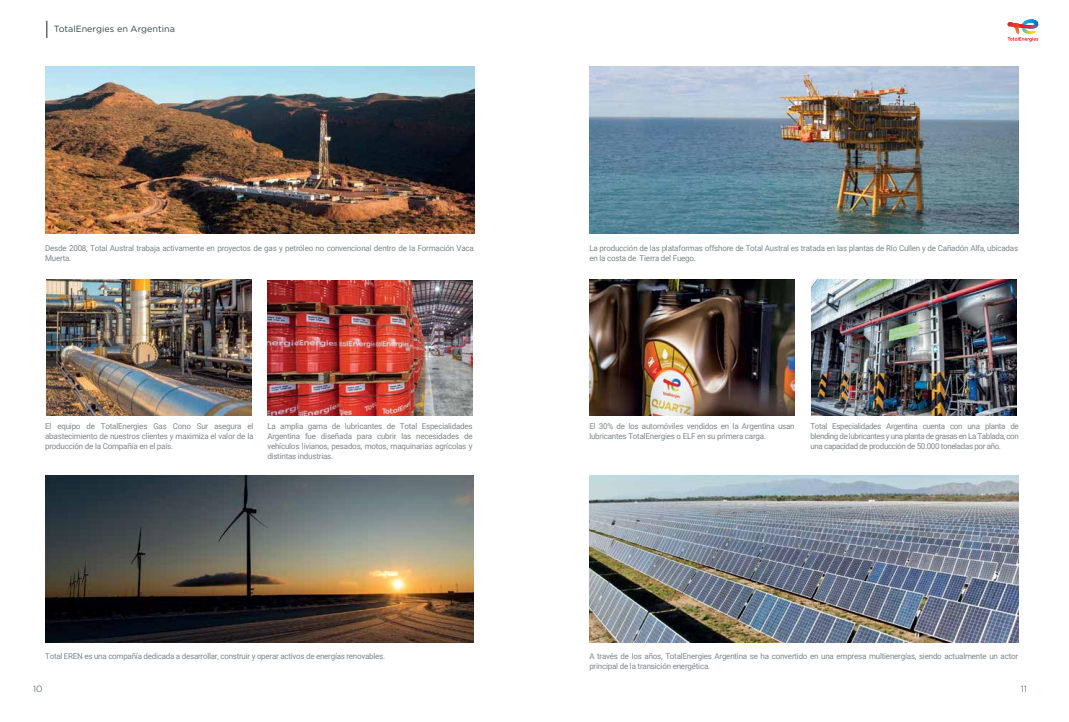
<style>
.page{position:relative;width:1069px;height:722px;background:#fff}
.page>*{position:absolute;margin:0;border:0;box-sizing:border-box;transform-origin:0 0}
.t1{font:9px "Gotham Rounded";color:#2e4549}
.t2{font:300 9px "Gotham Rounded";color:#2e4549}
.t3{font:8.1px/10px "Roboto";letter-spacing:-.025em;color:#7e878b}
</style>
<div class="page">
<svg style="left:47px;top:21px;width:1px;height:17px"></svg>
<img style="left:45px;top:66px;width:429px;height:168px">
<img style="left:45px;top:475px;width:428px;height:167px">
<img style="left:46px;top:279px;width:205px;height:136px">
<img style="left:267px;top:280px;width:205px;height:135px">
<svg style="left:1007px;top:19px;width:31px;height:23px"></svg>
<img style="left:589px;top:66px;width:429px;height:168px">
<img style="left:589px;top:475px;width:429px;height:167px">
<img style="left:589px;top:279px;width:205px;height:136px">
<img style="left:811px;top:279px;width:205px;height:136px">
<p class="t1" style="left:54px;top:23px;width:123px">TotalEnergies en Argentina</p>
<p class="t3" style="left:45px;top:243px;width:430px">Desde 2008, Total Austral trabaja activamente en proyectos de gas y petróleo no convencional dentro de la Formación Vaca<br>Muerta.</p>
<p class="t3" style="left:589px;top:243px;width:430px">La producción de las plataformas offshore de Total Austral es tratada en las plantas de Río Cullen y de Cañadón Alfa, ubicadas en la costa de Tierra del Fuego.</p>
<p class="t3" style="left:45px;top:421px;width:210px;text-align:justify">El equipo de TotalEnergies Gas Cono Sur asegura el abastecimiento de nuestros clientes y maximiza el valor de la producción de la Compañía en el país.</p>
<p class="t3" style="left:267px;top:421px;width:207px;text-align:justify">La amplia gama de lubricantes de Total Especialidades Argentina fue diseñada para cubrir las necesidades de vehículos livianos, pesados, motos, maquinarias agrícolas y distintas industrias.</p>
<p class="t3" style="left:589px;top:421px;width:207px">El 30% de los automóviles vendidos en la Argentina usan lubricantes TotalEnergies o ELF en su primera carga.</p>
<p class="t3" style="left:810px;top:421px;width:210px;text-align:justify">Total Especialidades Argentina cuenta con una planta de blending de lubricantes y una planta de grasas en La Tablada, con una capacidad de producción de 50.000 toneladas por año.</p>
<p class="t3" style="left:45px;top:650px;width:341px">Total EREN es una compañía dedicada a desarrollar, construir y operar activos de energías renovables.</p>
<p class="t3" style="left:589px;top:650px;width:430px">A través de los años, TotalEnergies Argentina se ha convertido en una empresa multienergías, siendo actualmente un actor principal de la transición energética.</p>
<p class="t2" style="left:33px;top:683px;width:11px">10</p>
<p class="t2" style="left:1020px;top:683px;width:8px">11</p>
</div>
